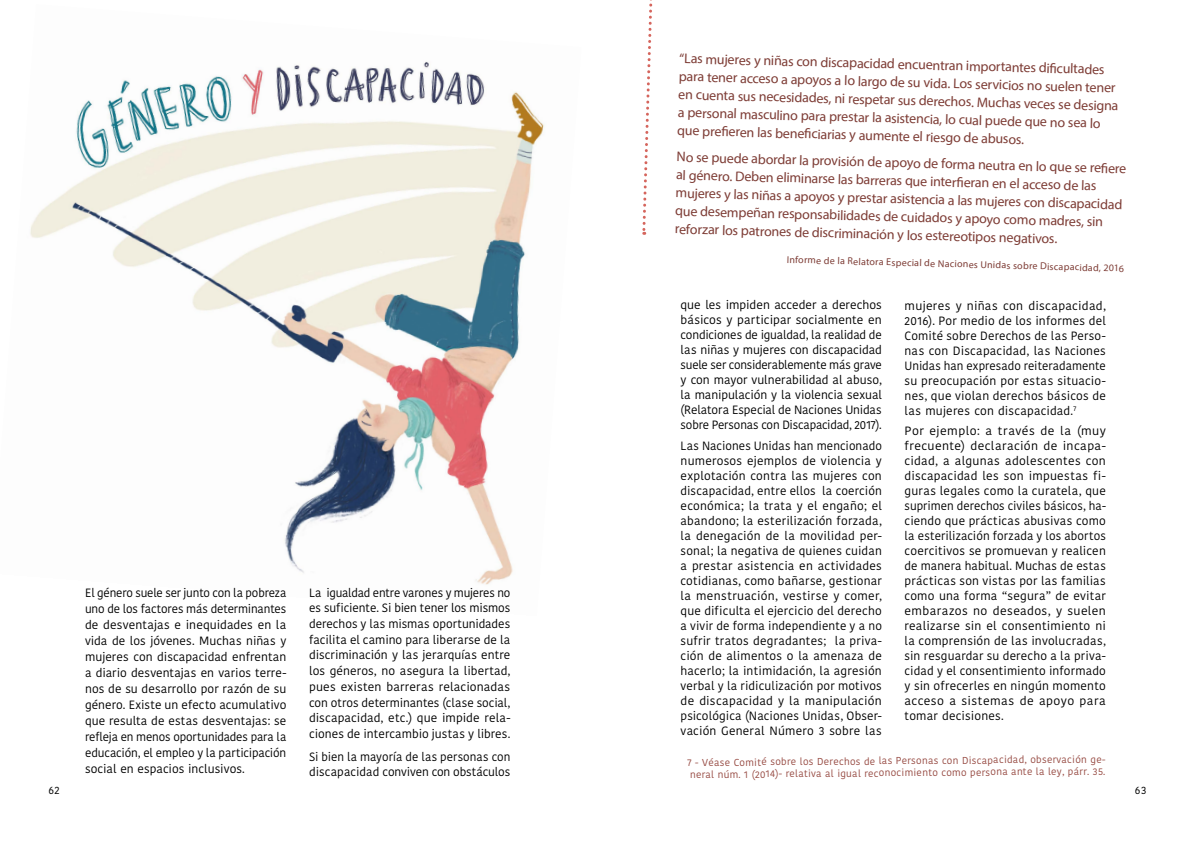
<style>
.page{position:relative;width:1191px;height:842px;background:#fff}
.page>*{position:absolute;margin:0;border:0;box-sizing:border-box;transform-origin:0 0}
.t1{font:14px/18.1px "Myriad Pro";color:#7e3d36}
.t2{font:12px/15px "Kohinoor Telugu";letter-spacing:.005em;color:#000;text-align:justify}
.t3{font:11px "Kohinoor Telugu";color:#000}
.t4{font:10px/11.9px "Kohinoor Telugu";color:#964941}
.t5{font:10px "Myriad Pro";color:#7e3d36}
</style>
<div class="page">
<img style="left:30px;top:62px;width:515px;height:534px">
<svg style="left:642px;top:0;width:11px;height:235px"></svg>
<p class="t2" style="left:85px;top:585px;width:203px;line-height:16px">El género suele ser junto con la pobreza uno de los factores más determinantes de desventajas e inequidades en la vida de los jóvenes. Muchas niñas y mujeres con discapacidad enfrentan a diario desventajas en varios terre&shy;nos de su desarrollo por razón de su género. Existe un efecto acumulativo que resulta de estas desventajas: se refleja en menos oportunidades para la educación, el empleo y la participación social en espacios inclusivos.</p>
<p class="t2" style="left:309px;top:585px;width:203px;line-height:15.7px">La igualdad entre varones y mujeres no es suficiente. Si bien tener los mismos derechos y las mismas oportunidades facilita el camino para liberarse de la discriminación y las jerarquías entre los géneros, no asegura la libertad, pues existen barreras relacionadas con otros determinantes (clase social, discapacidad, etc.) que impide rela&shy;ciones de intercambio justas y libres.</p>
<p class="t2" style="left:309px;top:750px;width:203px">Si bien la mayoría de las personas con discapacidad conviven con obstáculos</p>
<p class="t1" style="left:679px;top:47px;width:442px;rotate:2deg">“Las mujeres y niñas con discapacidad encuentran importantes difi cultades para tener acceso a apoyos a lo largo de su vida. Los servicios no suelen tener en cuenta sus necesidades, ni respetar sus derechos. Muchas veces se designa a personal masculino para prestar la asistencia, lo cual puede que no sea lo que prefi eren las benefi ciarias y aumente el riesgo de abusos.</p>
<p class="t1" style="left:677px;top:146px;width:451px;rotate:2deg">No se puede abordar la provisión de apoyo de forma neutra en lo que se refi ere al género. Deben eliminarse las barreras que interfi eran en el acceso de las mujeres y las niñas a apoyos y prestar asistencia a las mujeres con discapacidad que desempeñan responsabilidades de cuidados y apoyo como madres, sin reforzar los patrones de discriminación y los estereotipos negativos.</p>
<p class="t5" style="left:787px;top:252px;width:339px;rotate:2deg">Informe de la Relatora Especial de Naciones Unidas sobre Discapacidad, 2016</p>
<p class="t2" style="left:680px;top:297px;width:203px">que les impiden acceder a derechos básicos y participar socialmente en condiciones de igualdad, la realidad de las niñas y mujeres con discapacidad suele ser considerablemente más grave y con mayor vulnerabilidad al abuso, la manipulación y la violencia sexual (Relatora Especial de Naciones Unidas sobre Personas con Discapacidad, 2017).</p>
<p class="t2" style="left:680px;top:438px;width:203px">Las Naciones Unidas han mencionado numerosos ejemplos de violencia y explotación contra las mujeres con discapacidad, entre ellos la coerción económica; la trata y el engaño; el abandono; la esterilización forzada, la denegación de la movilidad per&shy;sonal; la negativa de quienes cuidan a prestar asistencia en actividades cotidianas, como bañarse, gestionar la menstruación, vestirse y comer, que dificulta el ejercicio del derecho a vivir de forma independiente y a no sufrir tratos degradantes; la priva&shy;ción de alimentos o la amenaza de hacerlo; la intimidación, la agresión verbal y la ridiculización por motivos de discapacidad y la manipulación psicológica (Naciones Unidas, Obser&shy;vación General Número 3 sobre las</p>
<p class="t2" style="left:904px;top:298px;width:203px">mujeres y niñas con discapacidad, 2016). Por medio de los informes del Comité sobre Derechos de las Perso&shy;nas con Discapacidad, las Naciones Unidas han expresado reiteradamente su preocupación por estas situacio&shy;nes, que violan derechos básicos de las mujeres con discapacidad.<sup>7</sup></p>
<p class="t2" style="left:904px;top:424px;width:203px">Por ejemplo: a través de la (muy frecuente) declaración de incapa&shy;cidad, a algunas adolescentes con discapacidad les son impuestas fi&shy;guras legales como la curatela, que suprimen derechos civiles básicos, ha&shy;ciendo que prácticas abusivas como la esterilización forzada y los abortos coercitivos se promuevan y realicen de manera habitual. Muchas de estas prácticas son vistas por las familias como una forma “segura” de evitar embarazos no deseados, y suelen realizarse sin el consentimiento ni la comprensión de las involucradas, sin resguardar su derecho a la priva&shy;cidad y el consentimiento informado y sin ofrecerles en ningún momento acceso a sistemas de apoyo para tomar decisiones.</p>
<p class="t4" style="left:687px;top:759px;width:419px;rotate:-1deg">7 - Véase Comité sobre los Derechos de las Personas con Discapacidad, observación ge&shy;neral núm. 1 (2014)- relativa al igual reconocimiento como persona ante la ley, párr. 35.</p>
<p class="t3" style="left:48px;top:784px;width:13px">62</p>
<p class="t3" style="left:1135px;top:784px;width:13px">63</p>
</div>
